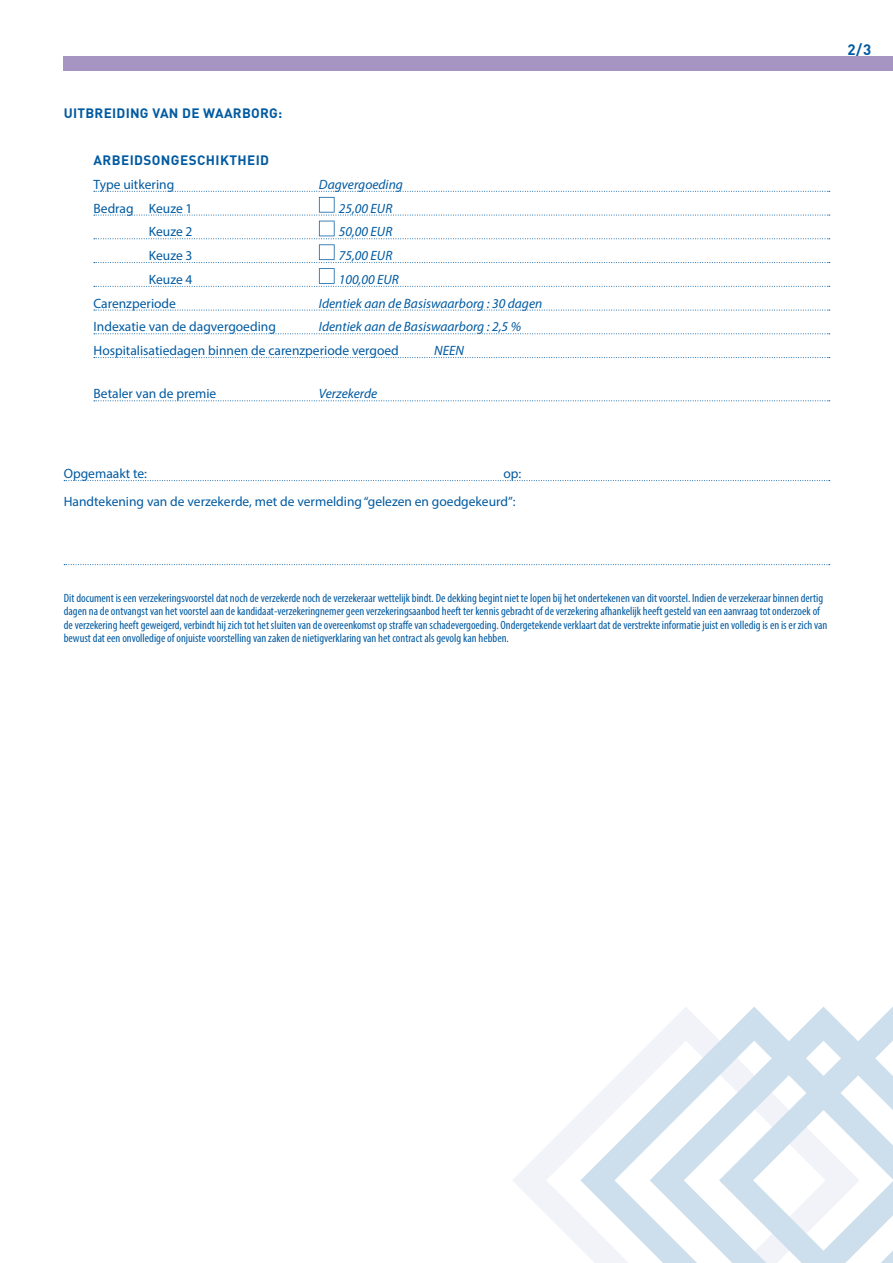
<style>
.page{position:relative;width:893px;height:1263px;background:#fff}
.page>*{position:absolute;margin:0;border:0;box-sizing:border-box;transform-origin:0 0}
.t1{font:700 15px "DIN";color:#005aa1}
.t2{font:13.5px/28px "Myriad Pro";color:#005aa1}
.t3{font:italic 13.5px "Myriad Pro";color:#005aa1}
.t4{font:700 13.5px "DIN";letter-spacing:.025em;color:#005aa1}
.t5{font:condensed 12px/13.5px "Myriad Pro";color:#005aa1}
</style>
<div class="page">
<div style="left:64px;top:56px;width:829px;height:15px;background:#a694c2"></div>
<svg style="left:94px;top:310px;width:736px;height:1px"></svg>
<svg style="left:94px;top:333px;width:736px;height:1px"></svg>
<svg style="left:94px;top:357px;width:736px;height:1px"></svg>
<svg style="left:94px;top:400px;width:736px;height:1px"></svg>
<svg style="left:64px;top:480px;width:766px;height:1px"></svg>
<svg style="left:64px;top:564px;width:766px;height:1px"></svg>
<svg style="left:94px;top:191px;width:736px;height:96px"></svg>
<svg style="left:513px;top:1113px;width:67px;height:135px"></svg>
<svg style="left:580px;top:1043px;width:70px;height:220px"></svg>
<svg style="left:650px;top:1007px;width:243px;height:256px"></svg>
<p class="t4" style="left:64px;top:104px;width:220px">UITBREIDING VAN DE WAARBORG:</p>
<p class="t4" style="left:94px;top:151px;width:177px">ARBEIDSONGESCHIKTHEID</p>
<p class="t2" style="left:94px;top:170px;width:82px">Type uitkering</p>
<p class="t3" style="left:319px;top:176px;width:86px">Dagvergoeding</p>
<p class="t2" style="left:94px;top:194px;width:101px">Bedrag Keuze 1</p>
<p class="t3" style="left:339px;top:200px;width:55px">25,00 EUR</p>
<p class="t2" style="left:149px;top:218px;width:45px">Keuze 2</p>
<p class="t3" style="left:339px;top:223px;width:55px">50,00 EUR</p>
<p class="t2" style="left:149px;top:241px;width:45px">Keuze 3</p>
<p class="t3" style="left:339px;top:247px;width:55px">75,00 EUR</p>
<p class="t2" style="left:149px;top:265px;width:45px">Keuze 4</p>
<p class="t3" style="left:339px;top:271px;width:62px">100,00 EUR</p>
<p class="t2" style="left:94px;top:289px;width:84px">Carenzperiode</p>
<p class="t3" style="left:319px;top:295px;width:225px">Identiek aan de Basiswaarborg : 30 dagen</p>
<p class="t2" style="left:94px;top:313px;width:184px">Indexatie van de dagvergoeding</p>
<p class="t3" style="left:319px;top:318px;width:204px">Identiek aan de Basiswaarborg : 2,5 %</p>
<p class="t2" style="left:94px;top:336px;width:307px">Hospitalisatiedagen binnen de carenzperiode vergoed</p>
<p class="t3" style="left:434px;top:342px;width:31px">NEEN</p>
<p class="t2" style="left:94px;top:380px;width:124px">Betaler van de premie</p>
<p class="t3" style="left:319px;top:385px;width:60px">Verzekerde</p>
<p class="t2" style="left:64px;top:459px;width:85px">Opgemaakt te:</p>
<p class="t2" style="left:64px;top:459px;width:459px;text-indent:440px">op:<br>Handtekening van de verzekerde, met de vermelding “gelezen en goedgekeurd”:</p>
<p class="t1" style="left:847px;top:40px;width:25px">2/3</p>
<p class="t5" style="left:64px;top:591px;width:765px">Dit document is een verzekeringsvoorstel dat noch de verzekerde noch de verzekeraar wettelijk bindt. De dekking begint niet te lopen bij het ondertekenen van dit voorstel. Indien de verzekeraar binnen dertig dagen na de ontvangst van het voorstel aan de kandidaat-verzekeringnemer geen verzekeringsaanbod heeft ter kennis gebracht of de verzekering afhankelijk heeft gesteld van een aanvraag tot onderzoek of de verzekering heeft geweigerd, verbindt hij zich tot het sluiten van de overeenkomst op straffe van schadevergoeding. Ondergetekende verklaart dat de verstrekte informatie juist en volledig is en is er zich van bewust dat een onvolledige of onjuiste voorstelling van zaken de nietigverklaring van het contract als gevolg kan hebben.</p>
</div>
